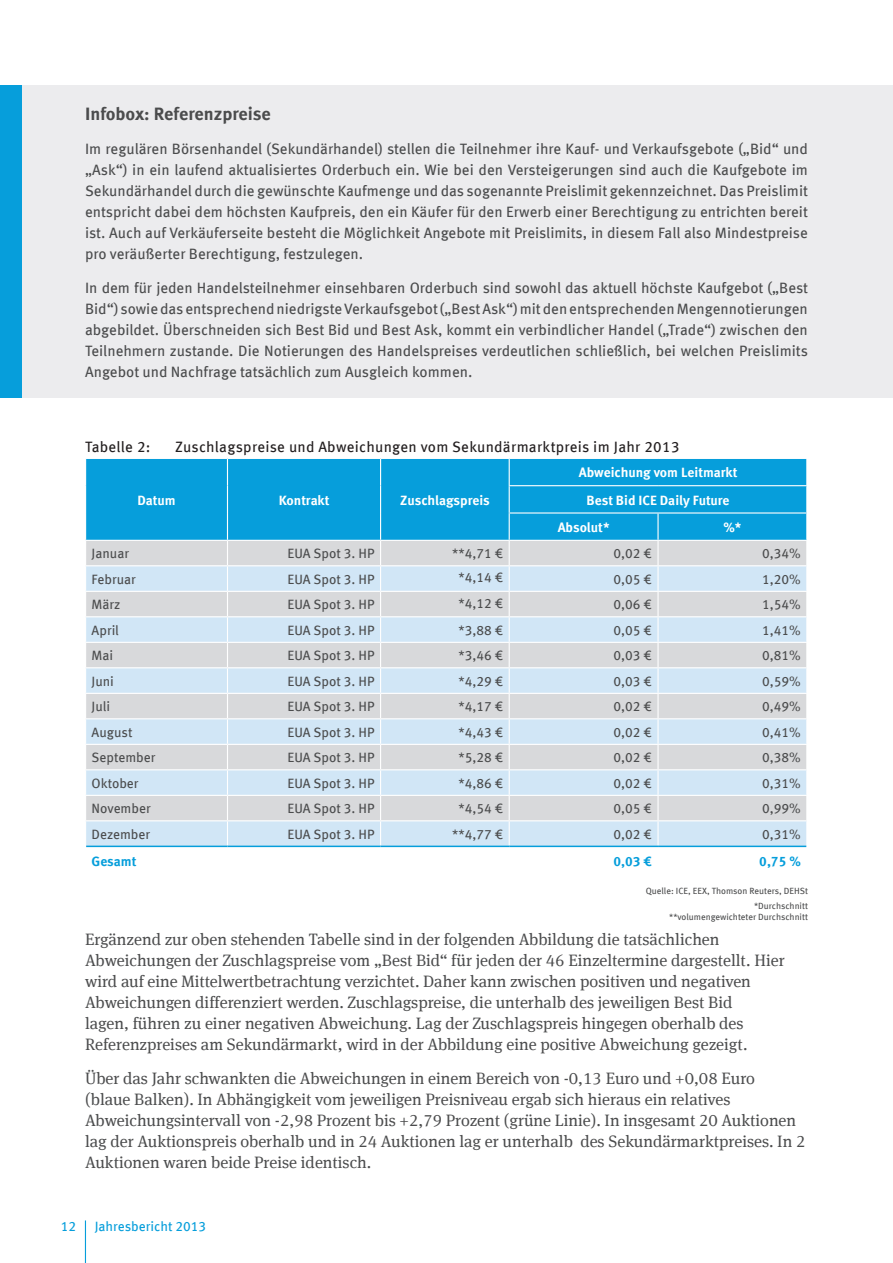
<style>
.page{position:relative;width:893px;height:1263px;background:#fff}
.page>*{position:absolute;margin:0;border:0;box-sizing:border-box;transform-origin:0 0}
.Box_Überschrift{font:700 18px "Meta Offc";color:#4b4c4d}
.Fließtext{font:16.5px/21px "Meta Serif Offc";color:#4b4c4d}
.Box_Fließtext{font:15px/21px "Meta Offc";color:#4b4c4d;text-align:justify}
.t1{font:15px "Meta Offc";letter-spacing:.02em;color:#231f20}
.Tabelle{font:13.5px "Meta Offc";color:#4b4c4d}
.Tabellenkopf{font:700 13.5px "Meta Offc";letter-spacing:-.005em;color:#fff}
.t2{font:13.5px "Meta Offc";color:#069edb}
.Tabelle-2{font:700 13.5px "Meta Offc";color:#069edb}
.Tabellenzusatz{font:9px/10.8px "Meta Offc";color:#4b4c4d;text-align:right}
</style>
<div class="page">
<hr style="left:85px;top:1220px;width:1px;height:43px;background:#069edb">
<svg style="left:85px;top:459px;width:722px;height:389px;background:#acd3e6"></svg>
<hr style="left:86px;top:846px;width:141px;height:1px;background:#069edb">
<hr style="left:227px;top:846px;width:154px;height:1px;background:#069edb">
<hr style="left:381px;top:846px;width:128px;height:1px;background:#069edb">
<hr style="left:509px;top:846px;width:149px;height:1px;background:#069edb">
<hr style="left:658px;top:846px;width:148px;height:1px;background:#069edb">
<div style="left:0;top:85px;width:893px;height:313px;background:#ececee"></div>
<div style="left:0;top:85px;width:21px;height:313px;background:#069edb"></div>
<p class="Box_Überschrift" style="left:85px;top:103px;width:187px">Infobox: Referenzpreise</p>
<p class="Box_Fließtext" style="left:85px;top:138px;width:724px">Im regulären Börsenhandel (Sekundärhandel) stellen die Teilnehmer ihre Kauf- und Verkaufsgebote („Bid“ und „Ask“) in ein laufend aktualisiertes Orderbuch ein. Wie bei den Versteigerungen sind auch die Kaufgebote im Sekundärhandel durch die gewünschte Kaufmenge und das sogenannte Preislimit gekennzeichnet. Das Preislimit entspricht dabei dem höchsten Kaufpreis, den ein Käufer für den Erwerb einer Berechtigung zu entrichten bereit ist. Auch auf Verkäuferseite besteht die Möglichkeit Angebote mit Preislimits, in diesem Fall also Mindestpreise pro veräußerter Berechtigung, festzulegen.</p>
<p class="Box_Fließtext" style="left:85px;top:277px;width:725px">In dem für jeden Handelsteilnehmer einsehbaren Orderbuch sind sowohl das aktuell höchste Kaufgebot („Best Bid“) sowie das entsprechend niedrigste Verkaufsgebot („Best Ask“) mit den entsprechenden Mengennotierungen abgebildet. Überschneiden sich Best Bid und Best Ask, kommt ein verbindlicher Handel („Trade“) zwischen den Teilnehmern zustande. Die Notierungen des Handelspreises verdeutlichen schließlich, bei welchen Preislimits Angebot und Nachfrage tatsächlich zum Ausgleich kommen.</p>
<p class="t1" style="left:85px;top:438px;width:67px">Tabelle 2:</p>
<p class="t1" style="left:175px;top:438px;width:506px">Zuschlagspreise und Abweichungen vom Sekundärmarktpreis im Jahr 2013</p>
<p class="Tabellenkopf" style="left:137px;top:492px;width:40px">Datum</p>
<p class="Tabellenkopf" style="left:279px;top:492px;width:52px">Kontrakt</p>
<p class="Tabellenkopf" style="left:400px;top:492px;width:91px">Zuschlagspreis</p>
<p class="Tabellenkopf" style="left:579px;top:464px;width:160px">Abweichung vom Leitmarkt</p>
<p class="Tabellenkopf" style="left:587px;top:492px;width:144px">Best Bid ICE Daily Future</p>
<p class="Tabellenkopf" style="left:558px;top:519px;width:53px">Absolut*</p>
<p class="Tabellenkopf" style="left:723px;top:519px;width:20px">%*</p>
<p class="Tabelle" style="left:92px;top:546px;width:39px">Januar</p>
<p class="Tabelle" style="left:288px;top:546px;width:88px">EUA Spot 3. HP</p>
<p class="Tabelle" style="left:452px;top:546px;width:52px">**4,71 €</p>
<p class="Tabelle" style="left:613px;top:546px;width:40px">0,02 €</p>
<p class="Tabelle" style="left:762px;top:546px;width:40px">0,34%</p>
<p class="Tabelle" style="left:92px;top:571px;width:46px">Februar</p>
<p class="Tabelle" style="left:288px;top:571px;width:88px">EUA Spot 3. HP</p>
<p class="Tabelle" style="left:458px;top:569px;width:46px">*4,14 €</p>
<p class="Tabelle" style="left:613px;top:571px;width:40px">0,05 €</p>
<p class="Tabelle" style="left:762px;top:571px;width:40px">1,20%</p>
<p class="Tabelle" style="left:92px;top:597px;width:30px">März</p>
<p class="Tabelle" style="left:288px;top:597px;width:88px">EUA Spot 3. HP</p>
<p class="Tabelle" style="left:458px;top:595px;width:46px">*4,12 €</p>
<p class="Tabelle" style="left:613px;top:597px;width:40px">0,06 €</p>
<p class="Tabelle" style="left:762px;top:597px;width:40px">1,54%</p>
<p class="Tabelle" style="left:92px;top:622px;width:29px">April</p>
<p class="Tabelle" style="left:288px;top:622px;width:88px">EUA Spot 3. HP</p>
<p class="Tabelle" style="left:458px;top:622px;width:46px">*3,88 €</p>
<p class="Tabelle" style="left:613px;top:622px;width:40px">0,05 €</p>
<p class="Tabelle" style="left:762px;top:622px;width:40px">1,41%</p>
<p class="Tabelle" style="left:92px;top:648px;width:23px">Mai</p>
<p class="Tabelle" style="left:288px;top:648px;width:88px">EUA Spot 3. HP</p>
<p class="Tabelle" style="left:458px;top:648px;width:46px">*3,46 €</p>
<p class="Tabelle" style="left:613px;top:648px;width:40px">0,03 €</p>
<p class="Tabelle" style="left:762px;top:648px;width:40px">0,81%</p>
<p class="Tabelle" style="left:92px;top:673px;width:24px">Juni</p>
<p class="Tabelle" style="left:288px;top:673px;width:88px">EUA Spot 3. HP</p>
<p class="Tabelle" style="left:458px;top:673px;width:46px">*4,29 €</p>
<p class="Tabelle" style="left:613px;top:673px;width:40px">0,03 €</p>
<p class="Tabelle" style="left:762px;top:673px;width:40px">0,59%</p>
<p class="Tabelle" style="left:92px;top:699px;width:20px">Juli</p>
<p class="Tabelle" style="left:288px;top:699px;width:88px">EUA Spot 3. HP</p>
<p class="Tabelle" style="left:458px;top:699px;width:46px">*4,17 €</p>
<p class="Tabelle" style="left:613px;top:699px;width:40px">0,02 €</p>
<p class="Tabelle" style="left:762px;top:699px;width:40px">0,49%</p>
<p class="Tabelle" style="left:92px;top:724px;width:42px">August</p>
<p class="Tabelle" style="left:288px;top:724px;width:88px">EUA Spot 3. HP</p>
<p class="Tabelle" style="left:458px;top:724px;width:46px">*4,43 €</p>
<p class="Tabelle" style="left:613px;top:724px;width:40px">0,02 €</p>
<p class="Tabelle" style="left:762px;top:724px;width:40px">0,41%</p>
<p class="Tabelle" style="left:92px;top:750px;width:65px">September</p>
<p class="Tabelle" style="left:288px;top:750px;width:88px">EUA Spot 3. HP</p>
<p class="Tabelle" style="left:458px;top:750px;width:46px">*5,28 €</p>
<p class="Tabelle" style="left:613px;top:750px;width:40px">0,02 €</p>
<p class="Tabelle" style="left:762px;top:750px;width:40px">0,38%</p>
<p class="Tabelle" style="left:92px;top:775px;width:49px">Oktober</p>
<p class="Tabelle" style="left:288px;top:775px;width:88px">EUA Spot 3. HP</p>
<p class="Tabelle" style="left:458px;top:775px;width:46px">*4,86 €</p>
<p class="Tabelle" style="left:613px;top:775px;width:40px">0,02 €</p>
<p class="Tabelle" style="left:762px;top:775px;width:40px">0,31%</p>
<p class="Tabelle" style="left:92px;top:801px;width:61px">November</p>
<p class="Tabelle" style="left:288px;top:801px;width:88px">EUA Spot 3. HP</p>
<p class="Tabelle" style="left:458px;top:801px;width:46px">*4,54 €</p>
<p class="Tabelle" style="left:613px;top:801px;width:40px">0,05 €</p>
<p class="Tabelle" style="left:762px;top:801px;width:40px">0,99%</p>
<p class="Tabelle" style="left:92px;top:826px;width:60px">Dezember</p>
<p class="Tabelle" style="left:288px;top:826px;width:88px">EUA Spot 3. HP</p>
<p class="Tabelle" style="left:452px;top:826px;width:52px">**4,77 €</p>
<p class="Tabelle" style="left:613px;top:826px;width:40px">0,02 €</p>
<p class="Tabelle" style="left:762px;top:826px;width:40px">0,31%</p>
<p class="Tabelle-2" style="left:92px;top:854px;width:46px">Gesamt</p>
<p class="Tabelle-2" style="left:614px;top:854px;width:40px">0,03 €</p>
<p class="Tabelle-2" style="left:759px;top:854px;width:43px">0,75 %</p>
<p class="Tabellenzusatz" style="left:646px;top:886px;width:164px">Quelle: ICE, EEX, Thomson Reuters, DEHSt</p>
<p class="Tabellenzusatz" style="left:669px;top:901px;width:140px">*Durchschnitt **volumengewichteter Durchschnitt</p>
<p class="Fließtext" style="left:85px;top:929px;width:701px">Ergänzend zur oben stehenden Tabelle sind in der folgenden Abbildung die tatsächlichen Abweichungen der Zuschlagspreise vom „Best Bid“ für jeden der 46 Einzeltermine dargestellt. Hier wird auf eine Mittelwertbetrachtung verzichtet. Daher kann zwischen positiven und negativen Abweichungen differenziert werden. Zuschlagspreise, die unterhalb des jeweiligen Best Bid<br>lagen, führen zu einer negativen Abweichung. Lag der Zuschlagspreis hingegen oberhalb des Referenzpreises am Sekundärmarkt, wird in der Abbildung eine positive Abweichung gezeigt.</p>
<p class="Fließtext" style="left:85px;top:1068px;width:722px">Über das Jahr schwankten die Abweichungen in einem Bereich von -0,13 Euro und +0,08 Euro<br>(blaue Balken). In Abhängigkeit vom jeweiligen Preisniveau ergab sich hieraus ein relatives Abweichungsintervall von -2,98 Prozent bis +2,79 Prozent (grüne Linie). In insgesamt 20 Auktionen lag der Auktionspreis oberhalb und in 24 Auktionen lag er unterhalb des Sekundärmarktpreises. In 2<br>Auktionen waren beide Preise identisch.</p>
<p class="t2" style="left:61px;top:1218px;width:17px">12</p>
<p class="t2" style="left:95px;top:1218px;width:113px">Jahresbericht 2013</p>
</div>
